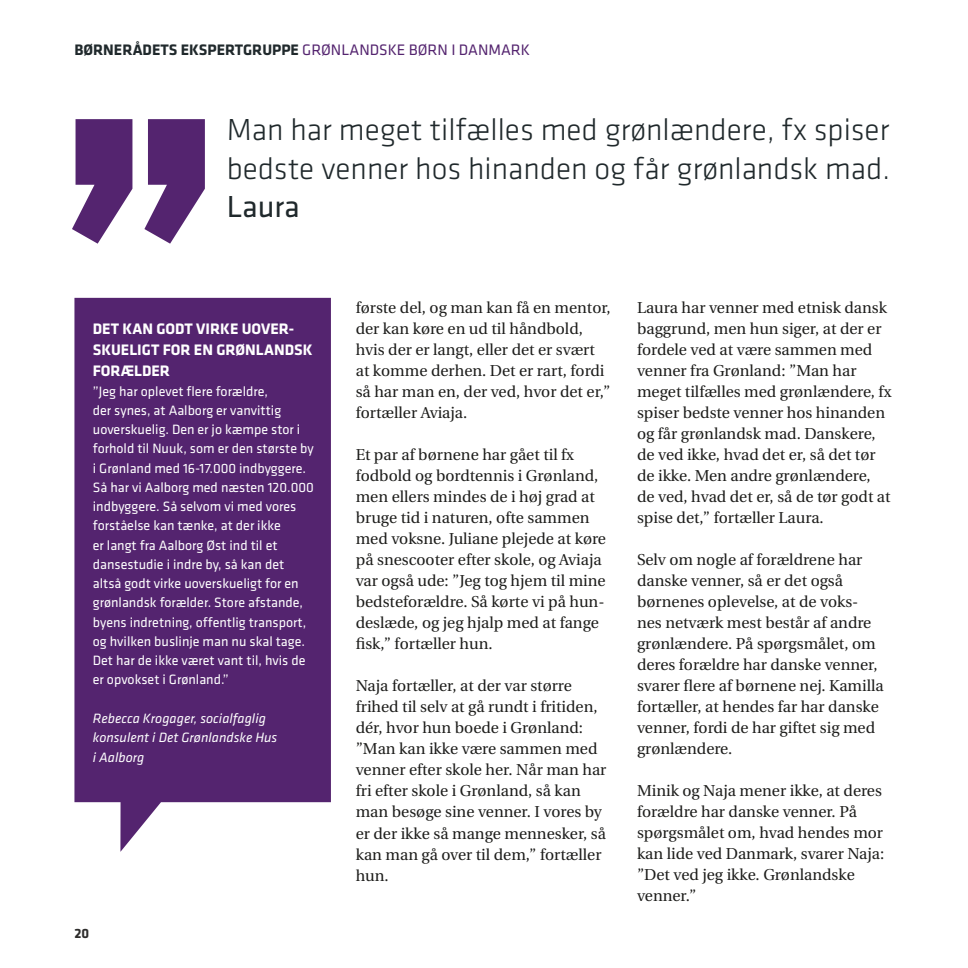
<style>
.page{position:relative;width:968px;height:968px;background:#fff}
.page>*{position:absolute;margin:0;border:0;box-sizing:border-box;transform-origin:0 0}
.t1{font:300 31.5px/38.5px "Klavika";color:#20292c}
.t2{font:31.5px "Klavika";color:#20292c}
.t3{font:15.75px/21px "Utopia";color:#1d1d1b}
.t4{font:700 15.75px/21px "Klavika";color:#fff}
.t5{font:700 15.75px "Klavika";color:#20292c}
.t6{font:14px/19.2px "Klavika";color:#fff}
.t7{font:italic 14px/19.2px "Klavika";color:#fff}
.t8{font:700 14px "Klavika";color:#2e2d2c}
.s1{font-weight:400;color:#54246f}
</style>
<div class="page">
<svg style="left:74px;top:298px;width:257px;height:553px;background:#62367a"></svg>
<svg style="left:72px;top:119px;width:133px;height:124px"></svg>
<p class="t5" style="left:74px;top:41px;width:457px">BØRNERÅDETS EKSPERTGRUPPE <span class="s1">GRØNLANDSKE BØRN I DANMARK</span></p>
<h1 class="t1" style="left:227px;top:111px;width:664px">Man har meget tilfælles med grønlændere, fx spiser bedste venner hos hinanden og får grønlandsk mad.</h1>
<h1 class="t2" style="left:227px;top:190px;width:75px">Laura</h1>
<p class="t4" style="left:93px;top:319px;width:221px">DET KAN GODT VIRKE UOVER-<br>SKUELIGT FOR EN GRØNLANDSK<br>FORÆLDER</p>
<p class="t6" style="left:93px;top:381px;width:222px">”Jeg har oplevet flere forældre,<br>der synes, at Aalborg er vanvittig uoverskuelig. Den er jo kæmpe stor i forhold til Nuuk, som er den største by i Grønland med 16-17.000 indbyggere.<br>Så har vi Aalborg med næsten 120.000 indbyggere. Så selvom vi med vores forståelse kan tænke, at der ikke<br>er langt fra Aalborg Øst ind til et dansestudie i indre by, så kan det altså godt virke uoverskueligt for en grønlandsk forælder. Store afstande, byens indretning, offentlig transport, og hvilken buslinje man nu skal tage.<br>Det har de ikke været vant til, hvis de er opvokset i Grønland.”</p>
<p class="t7" style="left:93px;top:709px;width:186px">Rebecca Krogager, socialfaglig konsulent i Det Grønlandske Hus i Aalborg</p>
<p class="t8" style="left:74px;top:925px;width:16px">20</p>
<p class="t3" style="left:356px;top:297px;width:256px">første del, og man kan få en mentor, der kan køre en ud til håndbold, hvis der er langt, eller det er svært at komme derhen. Det er rart, fordi så har man en, der ved, hvor det er,” fortæller Aviaja.</p>
<p class="t3" style="left:356px;top:444px;width:252px">Et par af børnene har gået til fx fodbold og bordtennis i Grønland, men ellers mindes de i høj grad at bruge tid i naturen, ofte sammen med voksne. Juliane plejede at køre på snescooter efter skole, og Aviaja var også ude: ”Jeg tog hjem til mine bedsteforældre. Så kørte vi på hun&shy;deslæde, og jeg hjalp med at fange fisk,” fortæller hun.</p>
<p class="t3" style="left:356px;top:675px;width:252px">Naja fortæller, at der var større frihed til selv at gå rundt i fritiden, dér, hvor hun boede i Grønland: ”Man kan ikke være sammen med venner efter skole her. Når man har fri efter skole i Grønland, så kan man besøge sine venner. I vores by er der ikke så mange mennesker, så kan man gå over til dem,” fortæller hun.</p>
<p class="t3" style="left:637px;top:297px;width:256px">Laura har venner med etnisk dansk baggrund, men hun siger, at der er fordele ved at være sammen med venner fra Grønland: ”Man har meget tilfælles med grønlændere, fx spiser bedste venner hos hinanden og får grønlandsk mad. Danskere, de ved ikke, hvad det er, så det tør de ikke. Men andre grønlændere, de ved, hvad det er, så de tør godt at spise det,” fortæller Laura.</p>
<p class="t3" style="left:637px;top:549px;width:248px">Selv om nogle af forældrene har danske venner, så er det også børnenes oplevelse, at de voks&shy;nes netværk mest består af andre grønlændere. På spørgsmålet, om deres forældre har danske venner, svarer flere af børnene nej. Kamilla fortæller, at hendes far har danske venner, fordi de har giftet sig med grønlændere.</p>
<p class="t3" style="left:637px;top:780px;width:249px">Minik og Naja mener ikke, at deres forældre har danske venner. På spørgsmålet om, hvad hendes mor kan lide ved Danmark, svarer Naja: ”Det ved jeg ikke. Grønlandske venner.”</p>
</div>
